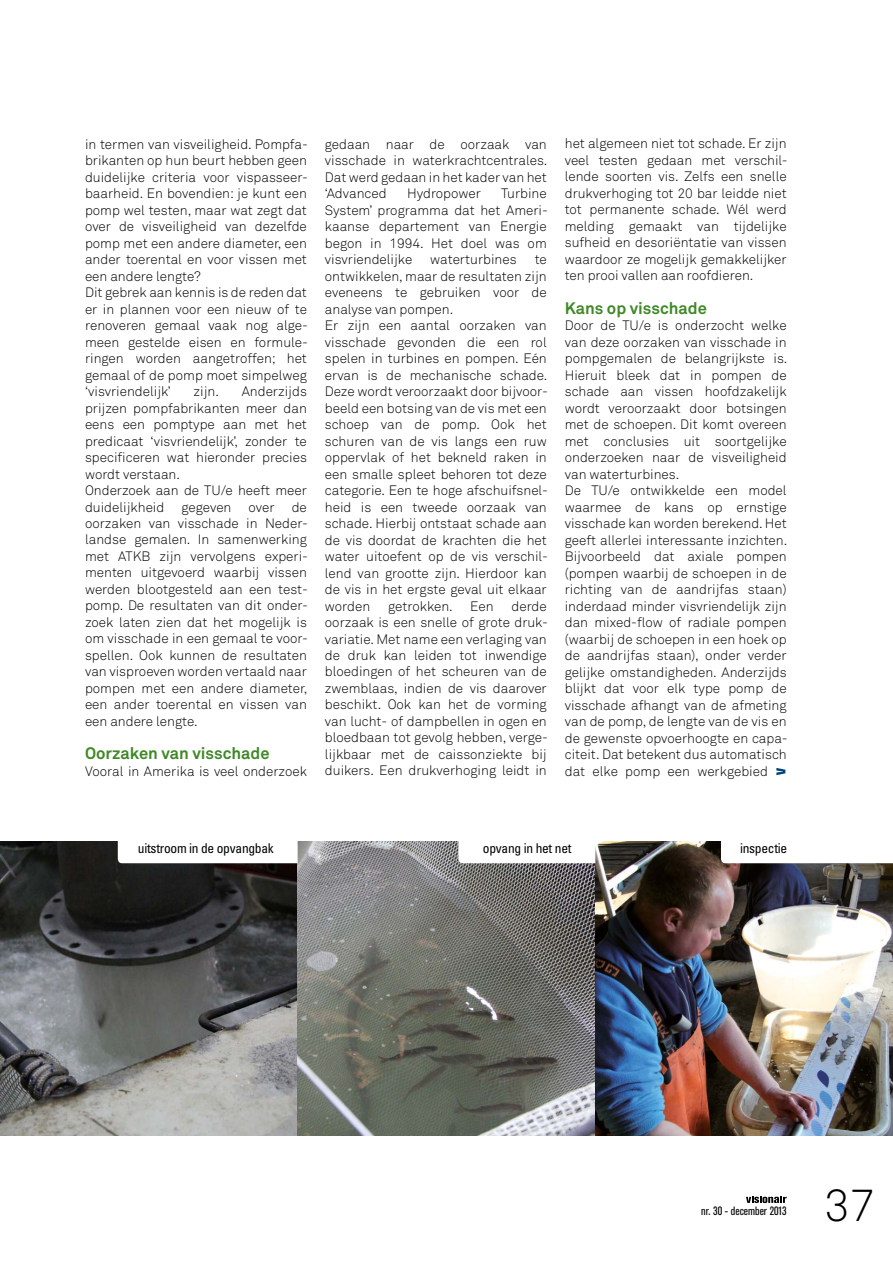
<style>
.page{position:relative;width:893px;height:1263px;background:#fff}
.page>*{position:absolute;margin:0;border:0;box-sizing:border-box;transform-origin:0 0}
.t1{font:300 45px "Akkurat";color:#000}
.t2{font:700 16.5px "Akkurat";color:#408927}
.t3{font:300 13.5px/16.5px "Akkurat";color:#000;text-align:justify}
.t4{font:condensed 13.5px "Univers";letter-spacing:-.02em;color:#000}
.t5{font:12px "Akzidenz Grotesk Condensed BQ";color:#000}
</style>
<div class="page">
<svg style="left:746px;top:1197px;width:41px;height:6px"></svg>
<svg style="left:776px;top:768px;width:9px;height:7px"></svg>
<img style="left:0;top:842px;width:893px;height:293px">
<svg style="left:118px;top:841px;width:180px;height:22px"></svg>
<svg style="left:458px;top:841px;width:137px;height:22px"></svg>
<svg style="left:721px;top:842px;width:172px;height:21px"></svg>
<p class="t3" style="left:85px;top:136px;width:225px;text-align:left">in termen van visveiligheid. Pompfa&shy;brikanten op hun beurt hebben geen duidelijke criteria voor vispasseer&shy;baarheid. En bovendien: je kunt een pomp wel testen, maar wat zegt dat over de visveiligheid van dezelfde pomp met een andere diameter, een ander toerental en voor vissen met een andere lengte?<br>Dit gebrek aan kennis is de reden dat er in plannen voor een nieuw of te renoveren gemaal vaak nog alge&shy;meen gestelde eisen en formule&shy;ringen worden aangetroffen; het gemaal of de pomp moet simpelweg ‘visvriendelijk’</p>
<p class="t3" style="left:85px;top:383px;width:223px;text-align:left;text-indent:157px">Anderzijds prijzen pompfabrikanten meer dan eens een pomptype aan met het predicaat ‘visvriendelijk’, zonder te specificeren wat hieronder precies wordt verstaan.<br>Onderzoek aan de TU/e heeft meer duidelijkheid</p>
<p class="t3" style="left:194px;top:383px;width:27px">zijn.</p>
<p class="t3" style="left:85px;top:499px;width:225px;text-indent:207px">de oorzaken van visschade in Neder&shy;landse gemalen. In samenwerking met ATKB zijn vervolgens experi&shy;menten uitgevoerd waarbij vissen werden blootgesteld aan een test&shy;pomp. De resultaten van dit onder&shy;zoek laten zien dat het mogelijk is om visschade in een gemaal te voor&shy;spellen. Ook kunnen de resultaten van visproeven worden vertaald naar pompen met een andere diameter, een ander toerental en vissen van een andere lengte.</p>
<p class="t2" style="left:85px;top:743px;width:186px">Oorzaken van visschade</p>
<p class="t3" style="left:85px;top:763px;width:223px">Vooral in Amerika is veel onderzoek</p>
<p class="t3" style="left:181px;top:499px;width:51px">gegeven</p>
<p class="t3" style="left:249px;top:499px;width:27px">over</p>
<p class="t3" style="left:325px;top:136px;width:224px">gedaan naar de oorzaak van visschade in waterkrachtcentrales.<br>Dat werd gedaan in het kader van het ‘Advanced</p>
<p class="t3" style="left:325px;top:185px;width:225px;text-indent:176px">Turbine System’ programma dat het Ameri&shy;kaanse departement van Energie begon in 1994. Het doel was om visvriendelijke</p>
<p class="t3" style="left:407px;top:185px;width:75px">Hydropower</p>
<p class="t3" style="left:430px;top:251px;width:88px">waterturbines</p>
<p class="t3" style="left:325px;top:251px;width:225px;text-align:left;text-indent:210px">te ontwikkelen, maar de resultaten zijn eveneens te gebruiken voor de analyse van pompen.<br>Er zijn een aantal oorzaken van visschade gevonden die een rol spelen in turbines en pompen. Eén ervan is de mechanische schade.<br>Deze wordt veroorzaakt door bijvoor&shy;beeld een botsing van de vis met een schoep van de pomp. Ook het schuren van de vis langs een ruw oppervlak of het bekneld raken in een smalle spleet behoren tot deze categorie. Een te hoge afschuifsnel&shy;heid is een tweede oorzaak van schade. Hierbij ontstaat schade aan de vis doordat de krachten die het water uitoefent op de vis verschil&shy;lend van grootte zijn. Hierdoor kan de vis in het ergste geval uit elkaar worden</p>
<p class="t3" style="left:325px;top:598px;width:225px;text-indent:187px">derde oorzaak is een snelle of grote druk&shy;variatie. Met name een verlaging van de druk kan leiden tot inwendige bloedingen of het scheuren van de zwemblaas, indien de vis daarover beschikt. Ook kan het de vorming van lucht- of dampbellen in ogen en bloedbaan tot gevolg hebben, verge&shy;lijkbaar met de caissonziekte bij duikers. Een drukverhoging leidt in</p>
<p class="t3" style="left:388px;top:598px;width:66px">getrokken.</p>
<p class="t3" style="left:470px;top:598px;width:25px">Een</p>
<p class="t3" style="left:565px;top:136px;width:225px">het algemeen niet tot schade. Er zijn veel testen gedaan met verschil&shy;lende soorten vis. Zelfs een snelle drukverhoging tot 20 bar leidde niet tot permanente schade. Wél werd melding gemaakt van tijdelijke sufheid en desoriëntatie van vissen waardoor ze mogelijk gemakkelijker ten prooi vallen aan roofdieren.</p>
<p class="t2" style="left:565px;top:297px;width:144px">Kans op visschade</p>
<p class="t3" style="left:565px;top:317px;width:225px;text-align:left">Door de TU/e is onderzocht welke van deze oorzaken van visschade in pompgemalen de belangrijkste is.<br>Hieruit bleek dat in pompen de schade aan vissen hoofdzakelijk wordt veroorzaakt door botsingen met de schoepen. Dit komt overeen met conclusies uit soortgelijke onderzoeken naar de visveiligheid van waterturbines.<br>De TU/e ontwikkelde een model waarmee de kans op ernstige visschade kan worden berekend. Het geeft allerlei interessante inzichten.<br>Bijvoorbeeld dat axiale pompen (pompen waarbij de schoepen in de richting van de aandrijfas staan) inderdaad minder visvriendelijk zijn dan mixed-flow of radiale pompen (waarbij de schoepen in een hoek op de aandrijfas staan), onder verder gelijke omstandigheden. Anderzijds blijkt dat voor elk type pomp de visschade afhangt van de afmeting van de pomp, de lengte van de vis en de gewenste opvoerhoogte en capa&shy;citeit. Dat betekent dus automatisch dat elke pomp een werkgebied</p>
<p class="t4" style="left:138px;top:839px;width:137px">uitstroom in de opvangbak</p>
<p class="t4" style="left:483px;top:839px;width:90px">opvang in het net</p>
<p class="t4" style="left:740px;top:839px;width:49px">inspectie</p>
<p class="t5" style="left:701px;top:1204px;width:87px">nr. 30 - december 2013</p>
<h1 class="t1" style="left:825px;top:1179px;width:53px">37</h1>
</div>
